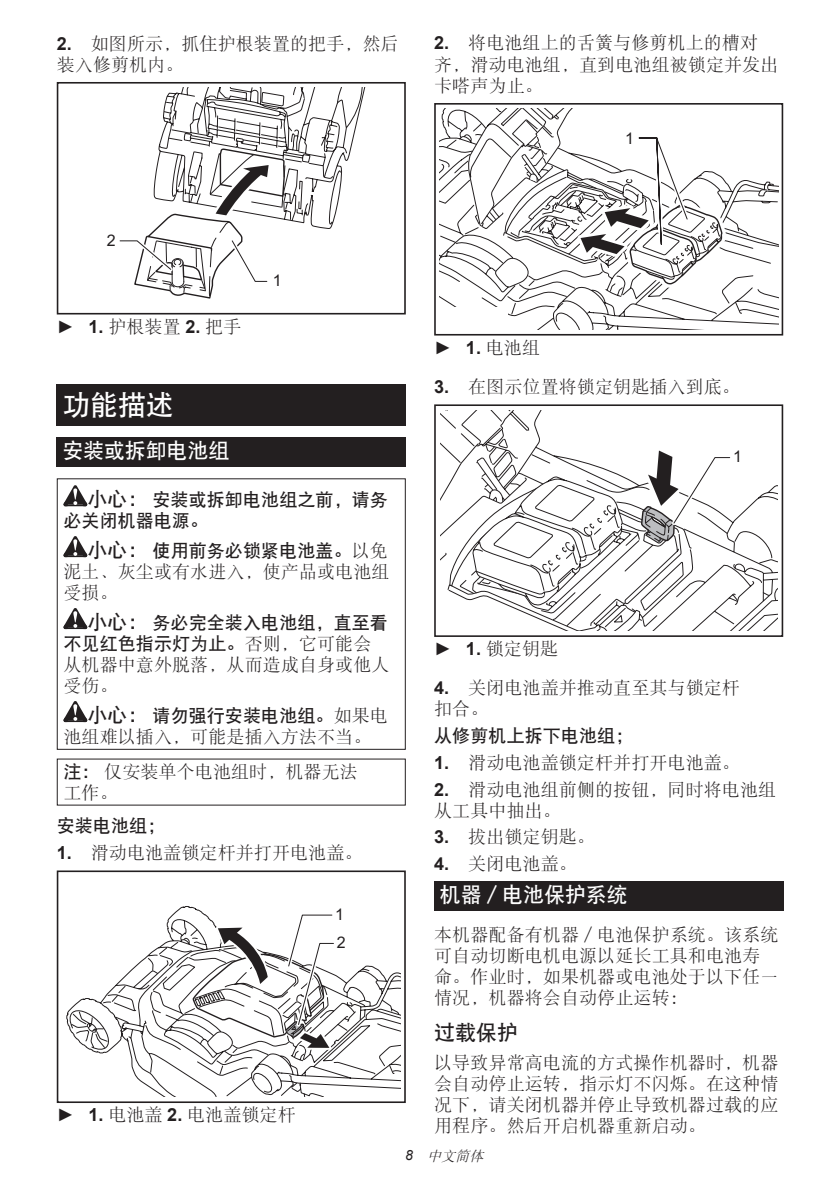
<style>
.page{position:relative;width:840px;height:1191px;background:#fff}
.page>*{position:absolute;margin:0;border:0;box-sizing:border-box;transform-origin:0 0}
.t1{font:28px "DFP Hei W7 GB EUC H";color:#fff}
.t2{font:21px "DFP Hei W7 GB EUC H";letter-spacing:-.01em;color:#fff}
.t3{font:21px "DFP Hei W7 GB EUC H";color:#231f20}
.t4{font:18px/21px "DFP Song W3 GB EUC H";letter-spacing:.005em;color:#231f20}
.t5{font:18px/21px "DFP Hei W7 GB EUC H";letter-spacing:.005em;color:#231f20}
.t6{font:16px/28.4px "Arial";color:#231f20}
.t7{font:italic 14px "DFP Song W3 GB EUC H";color:#231f20}
.s1{font-family:"Arial";font-weight:700}
.s2{font-family:"Arial"}
.s3{font-size:20px}
.s4{font-family:"DFP Song W3 GB EUC H"}
.s5{font-family:"DFP Hei W7 GB EUC H"}
</style>
<div class="page">
<div style="left:57px;top:82px;width:348px;height:232px;border:2px solid #231f20"></div>
<svg style="left:119px;top:88px;width:246px;height:211px"></svg>
<div style="left:57px;top:385px;width:348px;height:41px;background:#231f20"></div>
<div style="left:57px;top:437px;width:348px;height:30px;background:#231f20"></div>
<svg style="left:63px;top:485px;width:24px;height:21px"></svg>
<svg style="left:63px;top:536px;width:24px;height:21px"></svg>
<svg style="left:63px;top:608px;width:24px;height:21px"></svg>
<svg style="left:63px;top:701px;width:24px;height:21px"></svg>
<div style="left:57px;top:478px;width:348px;height:272px;border:1px solid #231f20"></div>
<svg style="left:66px;top:906px;width:334px;height:183px"></svg>
<div style="left:57px;top:1074px;width:73px;height:29px;background:#fff"></div>
<div style="left:57px;top:870px;width:348px;height:233px;border:2px solid #231f20"></div>
<svg style="left:152px;top:911px;width:242px;height:185px"></svg>
<svg style="left:439px;top:108px;width:339px;height:217px"></svg>
<div style="left:434px;top:307px;width:73px;height:28px;background:#fff"></div>
<div style="left:434px;top:103px;width:348px;height:232px;border:2px solid #231f20"></div>
<svg style="left:466px;top:108px;width:307px;height:227px"></svg>
<div style="left:434px;top:404px;width:348px;height:233px;border:2px solid #231f20"></div>
<svg style="left:440px;top:410px;width:329px;height:220px"></svg>
<div style="left:434px;top:881px;width:348px;height:30px;background:#231f20"></div>
<p class="t4" style="left:57px;top:33px;width:343px"><span class="s1">2.</span> 如图所示，抓住护根装置的把手，然后装入修剪机内。</p>
<p class="t4" style="left:434px;top:33px;width:345px"><span class="s1">2.</span> 将电池组上的舌簧与修剪机上的槽对齐，滑动电池组，直到电池组被锁定并发出卡嗒声为止。</p>
<p class="t6" style="left:624px;top:124px;width:10px">1</p>
<p class="t6" style="left:107px;top:226px;width:10px">2</p>
<p class="t4" style="left:57px;top:316px;width:186px"><span class="s2">►</span> <span class="s1">1.</span> 护根装置 <span class="s1">2.</span> 把手</p>
<p class="t6" style="left:272px;top:267px;width:10px">1</p>
<h1 class="t1" style="left:62px;top:390px;width:113px">功能描述</h1>
<p class="t2" style="left:62px;top:440px;width:168px">安装或拆卸电池组</p>
<p class="t5" style="left:63px;top:489px;width:326px;text-indent:24px"><span class="s3">小心：</span>安装或拆卸电池组之前，请务必关闭机器电源。</p>
<p class="t5" style="left:87px;top:540px;width:302px"><span class="s3">小心：</span>使用前务必锁紧电池盖。<span class="s4">以免</span></p>
<p class="t4" style="left:63px;top:561px;width:327px">泥土、灰尘或有水进入，使产品或电池组受损。</p>
<p class="t5" style="left:63px;top:612px;width:326px;text-indent:24px"><span class="s3">小心：</span>务必完全装入电池组，直至看不见红色指示灯为止。<span class="s4">否则，它可能会</span></p>
<p class="t4" style="left:63px;top:654px;width:327px">从机器中意外脱落，从而造成自身或他人受伤。</p>
<p class="t5" style="left:87px;top:705px;width:302px"><span class="s3">小心：</span>请勿强行安装电池组。<span class="s4">如果电</span></p>
<p class="t4" style="left:63px;top:719px;width:309px;line-height:34.8px">池组难以插入，可能是插入方法不当。<span class="s5">注：</span>仅安装单个电池组时，机器无法</p>
<p class="t4" style="left:63px;top:782px;width:56px">工作。</p>
<p class="t5" style="left:57px;top:815px;width:110px">安装电池组；</p>
<p class="t4" style="left:57px;top:842px;width:307px"><span class="s1">1.</span> 滑动电池盖锁定杆并打开电池盖。</p>
<p class="t6" style="left:335px;top:900px;width:12px">1<br>2</p>
<p class="t4" style="left:57px;top:1104px;width:240px"><span class="s2">►</span> <span class="s1">1.</span> 电池盖 <span class="s1">2.</span> 电池盖锁定杆</p>
<p class="t4" style="left:434px;top:337px;width:107px"><span class="s2">►</span> <span class="s1">1.</span> 电池组</p>
<p class="t4" style="left:434px;top:376px;width:307px"><span class="s1">3.</span> 在图示位置将锁定钥匙插入到底。</p>
<p class="t6" style="left:732px;top:442px;width:10px">1</p>
<p class="t4" style="left:434px;top:638px;width:125px"><span class="s2">►</span> <span class="s1">1.</span> 锁定钥匙</p>
<p class="t4" style="left:434px;top:677px;width:307px"><span class="s1">4.</span> 关闭电池盖并推动直至其与锁定杆扣合。</p>
<p class="t5" style="left:434px;top:725px;width:201px">从修剪机上拆下电池组；</p>
<p class="t4" style="left:434px;top:752px;width:307px"><span class="s1">1.</span> 滑动电池盖锁定杆并打开电池盖。</p>
<p class="t4" style="left:434px;top:778px;width:343px"><span class="s1">2.</span> 滑动电池组前侧的按钮，同时将电池组从工具中抽出。</p>
<p class="t4" style="left:434px;top:826px;width:162px"><span class="s1">3.</span> 拔出锁定钥匙。</p>
<p class="t4" style="left:434px;top:853px;width:144px"><span class="s1">4.</span> 关闭电池盖。</p>
<p class="t2" style="left:439px;top:884px;width:189px">机器／电池保护系统</p>
<p class="t4" style="left:434px;top:923px;width:345px">本机器配备有机器／电池保护系统。该系统可自动切断电机电源以延长工具和电池寿命。作业时，如果机器或电池处于以下任一情况，机器将会自动停止运转：</p>
<p class="t3" style="left:434px;top:1021px;width:85px">过载保护</p>
<p class="t4" style="left:434px;top:1052px;width:345px;text-align:justify">以导致异常高电流的方式操作机器时，机器会自动停止运转，指示灯不闪烁。在这种情况下，请关闭机器并停止导致机器过载的应用程序。然后开启机器重新启动。</p>
<p class="t7" style="left:405px;top:1148px;width:83px"><span class="s2">8</span> 中文简体</p>
</div>
